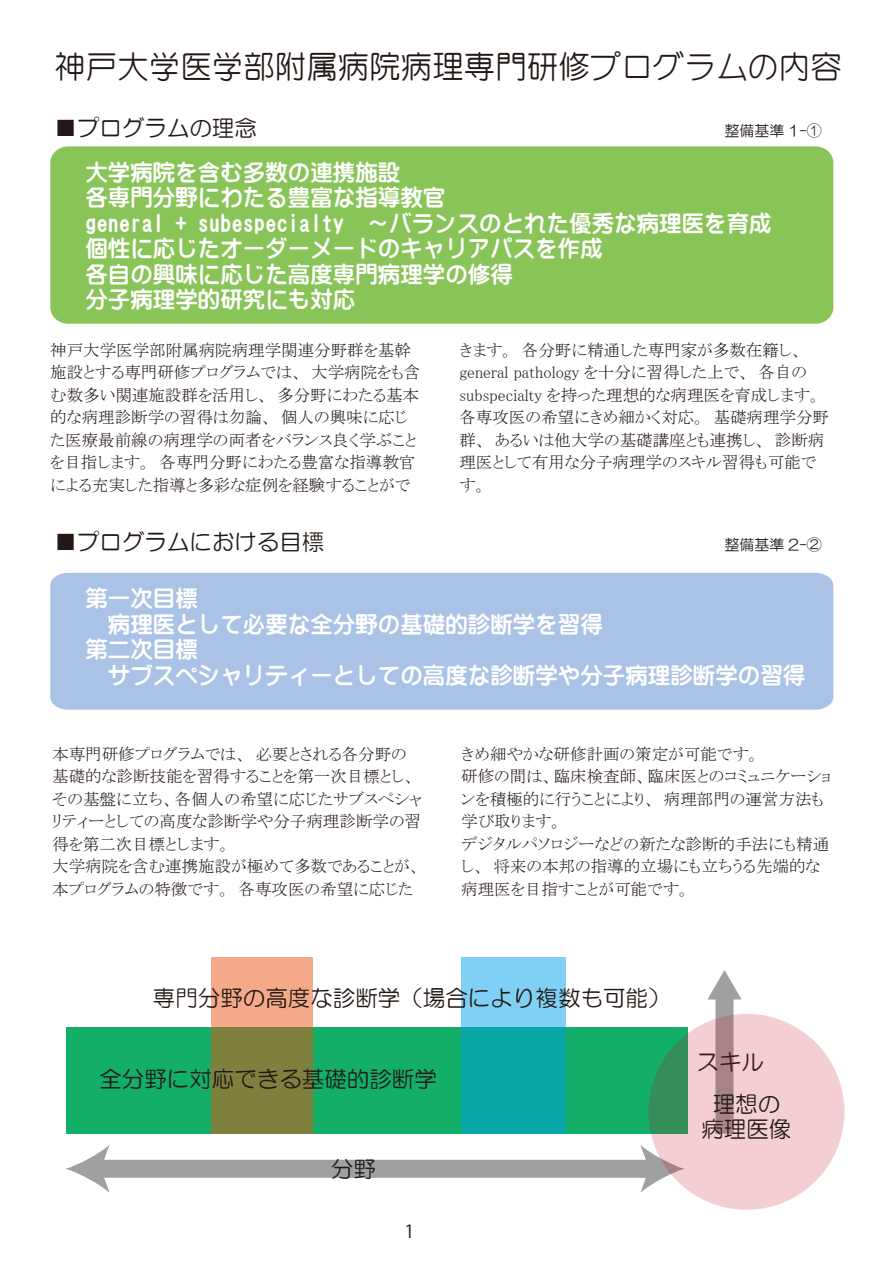
<style>
.page{position:relative;width:893px;height:1263px;background:#fff}
.page>*{position:absolute;margin:0;border:0;box-sizing:border-box;transform-origin:0 0}
.t1{font:31.5px "Yenti EG Medium SJIS";color:#231815}
.t2{font:22.5px/25.5px "Yenti EG Extra SJIS";color:#fff}
.t3{font:22.5px/42px "HG Maru Gothic MPRO";color:#231815}
.t4{font:18px "Koz Go Pr 6 N";color:#231815}
.t5{font:16.5px/22.5px "MS P Mincho";color:#231815}
.t6{font:15px "HG Maru Gothic MPRO";color:#231815}
</style>
<div class="page">
<div style="left:50px;top:146px;width:783px;height:178px;background:#89c458;border-radius:17px"></div>
<div style="left:50px;top:573px;width:783px;height:137px;background:#aac2e5"></div>
<div style="left:66px;top:1028px;width:621px;height:106px;background:#13ae67"></div>
<svg style="left:211px;top:957px;width:101px;height:177px;background:#ac915b"></svg>
<svg style="left:461px;top:957px;width:104px;height:177px;background:#38b6c5"></svg>
<div style="left:97px;top:1160px;width:556px;height:18px;background:#9fa0a0"></div>
<svg style="left:66px;top:1145px;width:44px;height:48px"></svg>
<svg style="left:640px;top:1145px;width:31px;height:48px"></svg>
<div style="left:715px;top:994px;width:18px;height:140px;background:#9fa0a0"></div>
<svg style="left:708px;top:970px;width:33px;height:29px"></svg>
<svg style="left:648px;top:1014px;width:196px;height:196px;background:#dac2c1"></svg>
<h1 class="t1" style="left:54px;top:51px;width:789px">神戸大学医学部附属病院病理専門研修プログラムの内容</h1>
<h2 class="t3" style="left:54px;top:107px;width:204px">■プログラムの理念</h2>
<p class="t6" style="left:724px;top:123px;width:99px">整備基準 1-①</p>
<h2 class="t2" style="left:85px;top:159px;width:688px">大学病院を含む多数の連携施設<br>各専門分野にわたる豊富な指導教官<br>general + subespecialty　～バランスのとれた優秀な病理医を育成個性に応じたオーダーメードのキャリアパスを作成<br>各自の興味に応じた高度専門病理学の修得<br>分子病理学的研究にも対応</h2>
<p class="t5" style="left:459px;top:338px;width:371px">きます。各分野に精通した専門家が多数在籍し、general pathology を十分に習得した上で、各自のsubspecialty を持った理想的な病理医を育成します。各専攻医の希望にきめ細かく対応。基礎病理学分野群、あるいは他大学の基礎講座とも連携し、診断病理医として有用な分子病理学のスキル習得も可能です。</p>
<p class="t5" style="left:50px;top:338px;width:372px">神戸大学医学部附属病院病理学関連分野群を基幹施設とする専門研修プログラムでは、大学病院をも含む数多い関連施設群を活用し、多分野にわたる基本的な病理診断学の習得は勿論、個人の興味に応じた医療最前線の病理学の両者をバランス良く学ぶことを目指します。各専門分野にわたる豊富な指導教官による充実した指導と多彩な症例を経験することがで</p>
<h2 class="t3" style="left:54px;top:520px;width:271px">■プログラムにおける目標</h2>
<h2 class="t2" style="left:85px;top:586px;width:722px">第一次目標<br>　病理医として必要な全分野の基礎的診断学を習得<br>第二次目標　<br>　サブスペシャリティーとしての高度な診断学や分子病理診断学の習得</h2>
<p class="t6" style="left:724px;top:537px;width:99px">整備基準 2-②</p>
<p class="t5" style="left:52px;top:742px;width:372px">本専門研修プログラムでは、必要とされる各分野の基礎的な診断技能を習得することを第一次目標とし、その基盤に立ち、各個人の希望に応じたサブスペシャリティーとしての高度な診断学や分子病理診断学の習得を第二次目標とします。<br>大学病院を含む連携施設が極めて多数であることが、本プログラムの特徴です。各専攻医の希望に応じた</p>
<p class="t5" style="left:461px;top:742px;width:372px">きめ細やかな研修計画の策定が可能です。<br>研修の間は、臨床検査師、臨床医とのコミュニケーションを積極的に行うことにより、病理部門の運営方法も学び取ります。<br>デジタルパソロジーなどの新たな診断的手法にも精通し、将来の本邦の指導的立場にも立ちうる先端的な病理医を目指すことが可能です。</p>
<h2 class="t3" style="left:153px;top:977px;width:519px">専門分野の高度な診断学（場合により複数も可能）</h2>
<h2 class="t3" style="left:99px;top:1058px;width:339px">全分野に対応できる基礎的診断学</h2>
<h2 class="t3" style="left:331px;top:1148px;width:46px">分野</h2>
<p class="t4" style="left:405px;top:1221px;width:11px">1</p>
<h2 class="t3" style="left:713px;top:1041px;width:69px;text-indent:-16px">スキル理想の</h2>
<h2 class="t3" style="left:701px;top:1108px;width:92px">病理医像</h2>
</div>
